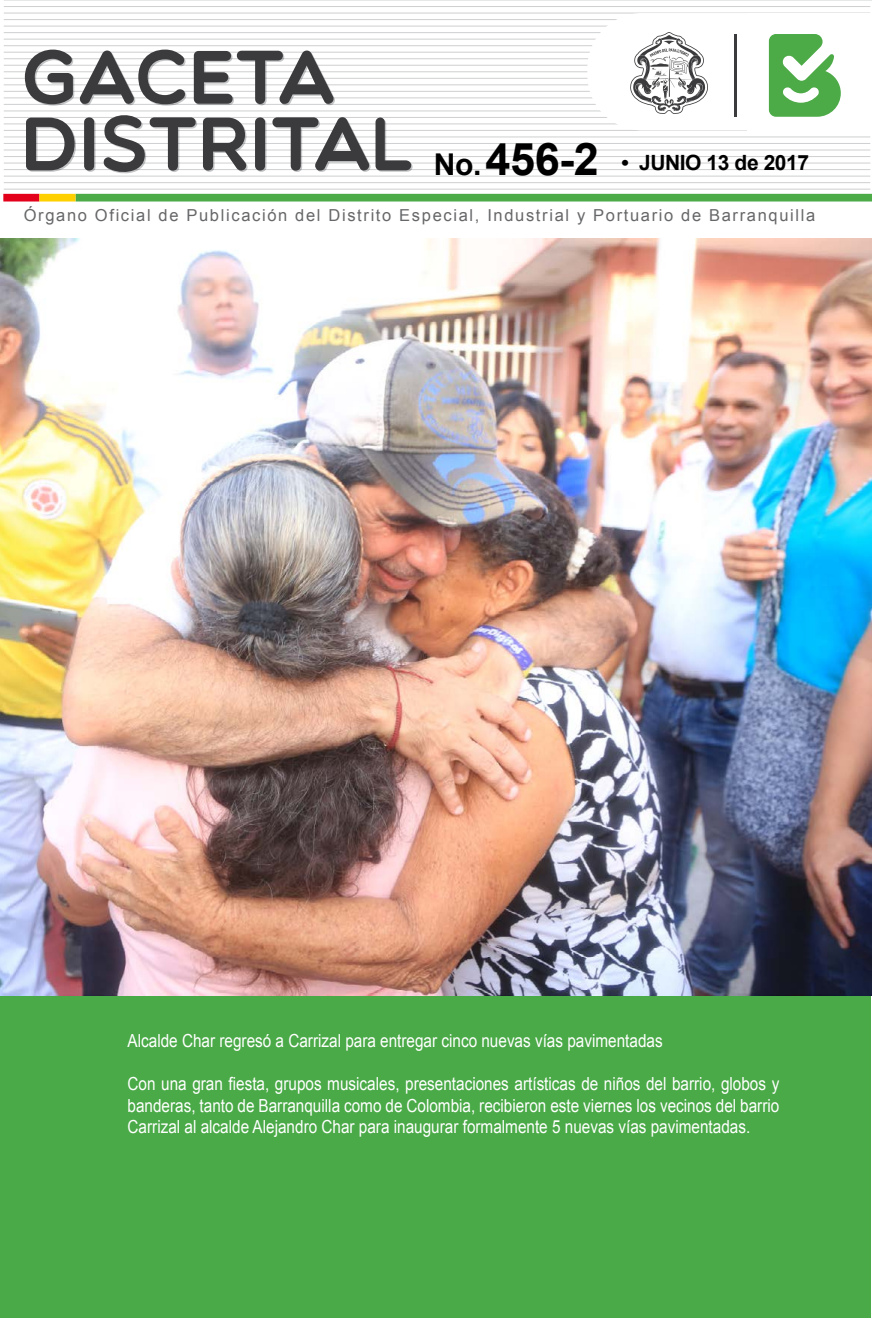
<style>
.page{position:relative;width:872px;height:1319px;background:#fff}
.page>*{position:absolute;margin:0;border:0;box-sizing:border-box;transform-origin:0 0}
.t1{font:76.2px/66.6px "Multicolore";color:#3b3b3d}
.t2{font:700 21px "Arial";letter-spacing:-.02em;color:#000}
.t3{font:18px/21.6px "Arial";color:#fff;text-align:justify;scale:.85 1}
.t4{font:16.5px "Arial";letter-spacing:.1em;color:#666769}
.s1{font-size:30px}
.s2{font-size:45px}
</style>
<div class="page">
<hr style="left:4px;top:0;width:868px;height:1px;background:#d0d1d2">
<hr style="left:4px;top:6px;width:866px;height:1px;background:#d0d1d2">
<hr style="left:4px;top:13px;width:866px;height:1px;background:#d0d1d2">
<hr style="left:4px;top:58px;width:866px;height:1px;background:#d0d1d2">
<hr style="left:4px;top:65px;width:866px;height:1px;background:#d0d1d2">
<hr style="left:4px;top:71px;width:866px;height:1px;background:#d0d1d2">
<hr style="left:4px;top:78px;width:866px;height:1px;background:#d0d1d2">
<hr style="left:4px;top:84px;width:866px;height:1px;background:#d0d1d2">
<hr style="left:4px;top:91px;width:866px;height:1px;background:#d0d1d2">
<hr style="left:4px;top:97px;width:866px;height:1px;background:#d0d1d2">
<hr style="left:4px;top:104px;width:866px;height:1px;background:#d0d1d2">
<hr style="left:4px;top:110px;width:866px;height:1px;background:#d0d1d2">
<hr style="left:4px;top:117px;width:868px;height:1px;background:#d0d1d2">
<hr style="left:4px;top:19px;width:866px;height:1px;background:#d0d1d2">
<hr style="left:4px;top:26px;width:866px;height:1px;background:#d0d1d2">
<hr style="left:4px;top:32px;width:866px;height:1px;background:#d0d1d2">
<hr style="left:4px;top:39px;width:866px;height:1px;background:#d0d1d2">
<hr style="left:4px;top:45px;width:866px;height:1px;background:#d0d1d2">
<hr style="left:4px;top:52px;width:866px;height:1px;background:#d0d1d2">
<hr style="left:4px;top:123px;width:866px;height:1px;background:#d0d1d2">
<hr style="left:4px;top:130px;width:866px;height:1px;background:#d0d1d2">
<hr style="left:4px;top:175px;width:866px;height:2px;background:#d0d1d2">
<hr style="left:4px;top:182px;width:866px;height:1px;background:#d0d1d2">
<hr style="left:4px;top:189px;width:866px;height:1px;background:#d0d1d2">
<hr style="left:4px;top:136px;width:866px;height:1px;background:#d0d1d2">
<hr style="left:4px;top:143px;width:866px;height:1px;background:#d0d1d2">
<hr style="left:4px;top:149px;width:866px;height:1px;background:#d0d1d2">
<hr style="left:4px;top:156px;width:866px;height:1px;background:#d0d1d2">
<hr style="left:4px;top:162px;width:866px;height:1px;background:#d0d1d2">
<hr style="left:4px;top:169px;width:866px;height:1px;background:#d0d1d2">
<div style="left:76px;top:194px;width:796px;height:7px;background:#4caa47"></div>
<div style="left:3px;top:194px;width:36px;height:7px;background:#e2001a"></div>
<div style="left:39px;top:194px;width:37px;height:7px;background:#ffd000"></div>
<div style="left:587px;top:13px;width:285px;height:117px;background:#fff;border-radius:55px"></div>
<div style="left:747px;top:13px;width:125px;height:117px;background:#fff"></div>
<svg style="left:769px;top:34px;width:71px;height:83px"></svg>
<svg style="left:630px;top:32px;width:78px;height:82px"></svg>
<hr style="left:734px;top:34px;width:2px;height:83px;background:#3b3b3d">
<div style="left:1px;top:923px;width:870px;height:394px;background:#4aaa47"></div>
<img style="left:1px;top:238px;width:871px;height:757px">
<h1 class="t1" style="left:21px;top:41px;width:394px">GACETA<br>DISTRITAL</h1>
<p class="t4" style="left:24px;top:205px;width:793px">Órgano Oficial de Publicación del Distrito Especial, Industrial y Portuario de Barranquilla</p>
<p class="t2" style="left:434px;top:148px;width:377px"><span class="s1">No.</span> <span class="s2">456-2</span> • JUNIO 13 de 2017</p>
<p class="t3" style="left:128px;top:1029px;width:631px">Alcalde Char regresó a Carrizal para entregar cinco nuevas vías pavimentadas</p>
<p class="t3" style="left:128px;top:1073px;width:768px">Con una gran fiesta, grupos musicales, presentaciones artísticas de niños del barrio, globos y banderas, tanto de Barranquilla como de Colombia, recibieron este viernes los vecinos del barrio Carrizal al alcalde Alejandro Char para inaugurar formalmente 5 nuevas vías pavimentadas.</p>
</div>
